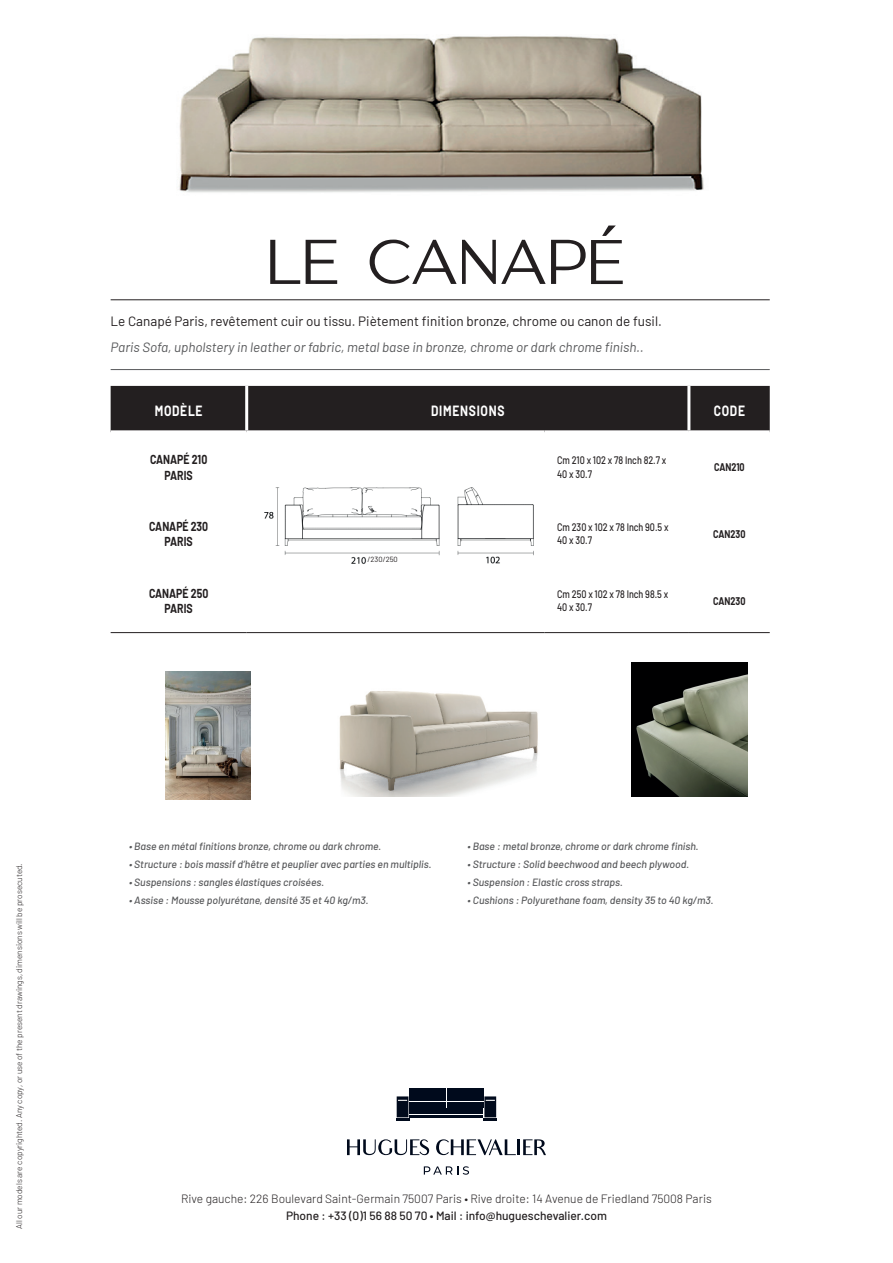
<style>
.page{position:relative;width:893px;height:1263px;background:#fff}
.page>*{position:absolute;margin:0;border:0;box-sizing:border-box;transform-origin:0 0}
.t1{font:108.15px "GANTIC";color:#231f20}
.t2{font:700 14.55px "Barlow";letter-spacing:.06em;color:#fff;scale:.83 1}
.t3{font:italic 13.5px "Barlow";color:#57585a}
.t4{font:13.5px "Barlow";color:#231f20}
.t5{font:700 12.75px/15.3px "Barlow";color:#231f20;text-align:center;scale:.83 1}
.t6{font:300 12px "Barlow";color:#231f20}
.t7{font:500 12px "Barlow";color:#231f20}
.t8{font:500 10.95px/13px "Barlow";color:#231f20;scale:.83 1}
.t9{font:700 10.95px "Barlow";color:#231f20;scale:.83 1}
.t10{font:italic 500 10.5px "Barlow";color:#57585a}
.t11{font:300 8.25px "Barlow";color:#231f20}
.t12{font:7.5px "Barlow";color:#231f20}
</style>
<div class="page">
<svg style="left:347px;top:1139px;width:82px;height:16px"></svg>
<svg style="left:436px;top:1139px;width:110px;height:16px"></svg>
<svg style="left:424px;top:1166px;width:45px;height:9px"></svg>
<svg style="left:483px;top:1096px;width:14px;height:24px"></svg>
<svg style="left:396px;top:1096px;width:13px;height:24px"></svg>
<hr style="left:409px;top:1115px;width:74px;height:2px;background:#000a1c">
<div style="left:409px;top:1108px;width:74px;height:6px;background:#000a1c"></div>
<div style="left:409px;top:1102px;width:37px;height:5px;background:#000a1c"></div>
<div style="left:447px;top:1102px;width:36px;height:5px;background:#000a1c"></div>
<div style="left:409px;top:1089px;width:37px;height:12px;background:#000a1c"></div>
<div style="left:447px;top:1089px;width:36px;height:12px;background:#000a1c"></div>
<hr style="left:111px;top:299px;width:659px;height:1px;background:#231f20">
<hr style="left:111px;top:369px;width:659px;height:1px;background:#57585a">
<div style="left:111px;top:386px;width:659px;height:44px;background:#231f20"></div>
<hr style="left:245px;top:386px;width:3px;height:44px;background:#fff">
<hr style="left:687px;top:386px;width:3px;height:44px;background:#fff">
<svg style="left:111px;top:430px;width:136px;height:2px"></svg>
<svg style="left:247px;top:430px;width:297px;height:1px"></svg>
<svg style="left:544px;top:430px;width:145px;height:2px"></svg>
<svg style="left:689px;top:430px;width:81px;height:2px"></svg>
<hr style="left:111px;top:632px;width:136px;height:1px;background:#231f20">
<hr style="left:247px;top:632px;width:297px;height:1px;background:#231f20">
<hr style="left:544px;top:632px;width:145px;height:1px;background:#231f20">
<hr style="left:689px;top:632px;width:81px;height:1px;background:#231f20">
<img style="left:339px;top:691px;width:199px;height:105px">
<img style="left:632px;top:663px;width:115px;height:134px">
<img style="left:178px;top:36px;width:526px;height:157px">
<img style="left:264px;top:487px;width:270px;height:77px">
<img style="left:165px;top:671px;width:86px;height:128px">
<h1 class="t1" style="left:268px;top:213px;width:359px">LE CANAPÉ</h1>
<p class="t4" style="left:111px;top:312px;width:553px">Le Canapé Paris, revêtement cuir ou tissu. Piètement finition bronze, chrome ou canon de fusil.</p>
<p class="t3" style="left:111px;top:339px;width:534px">Paris Sofa, upholstery in leather or fabric, metal base in bronze, chrome or dark chrome finish..</p>
<h2 class="t2" style="left:155px;top:402px;width:59px">MODÈLE</h2>
<h2 class="t2" style="left:431px;top:401px;width:90px">DIMENSIONS</h2>
<h2 class="t2" style="left:714px;top:402px;width:39px">CODE</h2>
<p class="t5" style="left:150px;top:451px;width:71px">CANAPÉ 210<br>PARIS</p>
<p class="t8" style="left:557px;top:454px;width:133px">Cm 210 x 102 x 78 Inch 82.7 x<br>40 x 30.7</p>
<p class="t9" style="left:714px;top:460px;width:38px">CAN210</p>
<p class="t5" style="left:149px;top:518px;width:73px">CANAPÉ 230<br>PARIS</p>
<p class="t8" style="left:557px;top:520px;width:136px">Cm 230 x 102 x 78 Inch 90.5 x<br>40 x 30.7</p>
<p class="t9" style="left:713px;top:527px;width:40px">CAN230</p>
<p class="t12" style="left:368px;top:555px;width:32px">/230/250</p>
<p class="t5" style="left:149px;top:585px;width:73px">CANAPÉ 250<br>PARIS</p>
<p class="t8" style="left:557px;top:587px;width:135px">Cm 250 x 102 x 78 Inch 98.5 x<br>40 x 30.7</p>
<p class="t9" style="left:713px;top:594px;width:40px">CAN230</p>
<p class="t11" style="left:14px;top:1229px;width:367px;rotate:-90deg">All our models are copyrighted. Any copy, or use of the present drawings, dimensions will be prosecuted.</p>
<p class="t10" style="left:129px;top:840px;width:254px">• Base en métal finitions bronze, chrome ou dark chrome.</p>
<p class="t10" style="left:129px;top:858px;width:304px">• Structure : bois massif d’hêtre et peuplier avec parties en multiplis.</p>
<p class="t10" style="left:129px;top:876px;width:197px">• Suspensions : sangles élastiques croisées.</p>
<p class="t10" style="left:129px;top:894px;width:241px">• Assise : Mousse polyurétane, densité 35 et 40 kg/m3.</p>
<p class="t10" style="left:468px;top:840px;width:233px">• Base : metal bronze, chrome or dark chrome finish.</p>
<p class="t10" style="left:468px;top:858px;width:223px">• Structure : Solid beechwood and beech plywood.</p>
<p class="t10" style="left:468px;top:876px;width:157px">• Suspension : Elastic cross straps.</p>
<p class="t10" style="left:468px;top:894px;width:247px">• Cushions : Polyurethane foam, density 35 to 40 kg/m3.</p>
<p class="t6" style="left:181px;top:1191px;width:532px">Rive gauche: 226 Boulevard Saint-Germain 75007 Paris • Rive droite: 14 Avenue de Friedland 75008 Paris</p>
<p class="t7" style="left:286px;top:1208px;width:322px">Phone : +33 (0)1 56 88 50 70 • Mail : info@hugueschevalier.com</p>
</div>
